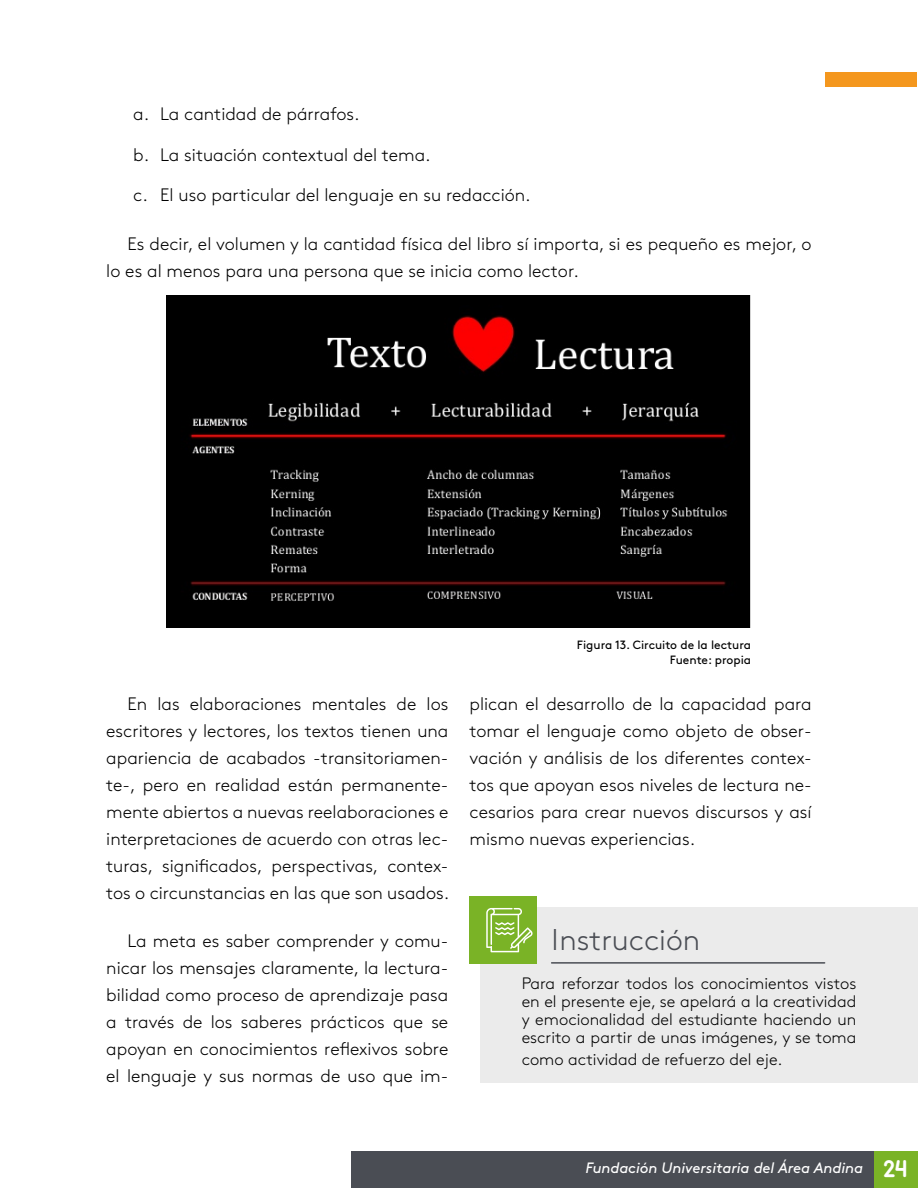
<style>
.page{position:relative;width:918px;height:1188px;background:#fff}
.page>*{position:absolute;margin:0;border:0;box-sizing:border-box;transform-origin:0 0}
.t1{font:300 30px "Brown Std";color:#4a4d54}
.t2{font:24px "Areandina Voz";color:#fff}
.t3{font:300 18px/27px "Brown Std";color:#000;text-align:justify}
.t4{font:300 16.5px/18px "Brown Std";color:#000;text-align:justify}
.t5{font:italic 15px "Brown Std";letter-spacing:-.005em;color:#fff}
.t6{font:12px/14.4px "Brown Std";color:#000;text-align:right}
</style>
<div class="page">
<div style="left:873px;top:1151px;width:45px;height:37px;background:#7ab326"></div>
<div style="left:351px;top:1151px;width:522px;height:37px;background:#4a4d54"></div>
<div style="left:825px;top:72px;width:92px;height:15px;background:#f4971e"></div>
<img style="left:167px;top:295px;width:584px;height:332px">
<div style="left:481px;top:907px;width:437px;height:176px;background:#ebebeb"></div>
<div style="left:470px;top:896px;width:67px;height:68px;background:#7ab326"></div>
<hr style="left:552px;top:962px;width:273px;height:2px;background:#4a4d54">
<svg style="left:486px;top:908px;width:47px;height:44px"></svg>
<p class="t3" style="left:133px;top:100px;width:228px">a . La cantidad de párrafos .</p>
<p class="t3" style="left:133px;top:141px;width:299px">b . La situación contextual del tema .</p>
<p class="t3" style="left:133px;top:182px;width:399px">c . El uso particular del lenguaje en su redacción .</p>
<p class="t3" style="left:106px;top:230px;width:707px;text-indent:21px">Es decir, el volumen y la cantidad física del libro sí importa, si es pequeño es mejor, o lo es al menos para una persona que se inicia como lector .</p>
<p class="t3" style="left:106px;top:691px;width:344px;text-indent:21px">En las elaboraciones mentales de los escritores y lectores, los textos tienen una apariencia de acabados -transitoriamen&shy;te-, pero en realidad están permanente&shy;mente abiertos a nuevas reelaboraciones e interpretaciones de acuerdo con otras lec&shy;turas, significados, perspectivas, contex&shy;tos o circunstancias en las que son usados .</p>
<p class="t3" style="left:106px;top:928px;width:344px;text-indent:21px">La meta es saber comprender y comu&shy;nicar los mensajes claramente, la lectura&shy;bilidad como proceso de aprendizaje pasa a través de los saberes prácticos que se apoyan en conocimientos reflexivos sobre el lenguaje y sus normas de uso que im-</p>
<p class="t6" style="left:577px;top:638px;width:176px">Figura 13. Circuito de la lectura<br>Fuente: propia</p>
<p class="t3" style="left:470px;top:691px;width:344px">plican el desarrollo de la capacidad para tomar el lenguaje como objeto de obser&shy;vación y análisis de los diferentes contex&shy;tos que apoyan esos niveles de lectura ne&shy;cesarios para crear nuevos discursos y así mismo nuevas experiencias .</p>
<p class="t1" style="left:552px;top:923px;width:150px">Instrucción</p>
<p class="t4" style="left:522px;top:975px;width:336px">Para reforzar todos los conocimientos vistos en el presente eje, se apelará a la creatividad y emocionalidad del estudiante haciendo un escrito a partir de unas imágenes, y se toma</p>
<p class="t4" style="left:522px;top:1050px;width:262px">como actividad de refuerzo del eje .</p>
<p class="t5" style="left:585px;top:1159px;width:279px">Fundación Universitaria del Área Andina</p>
<p class="t2" style="left:883px;top:1156px;width:26px">02 4</p>
<p class="t5" style="left:471px;top:1159px;width:394px">Pensamiento y comuni ación II - eje1 conceptu licemos</p>
</div>
